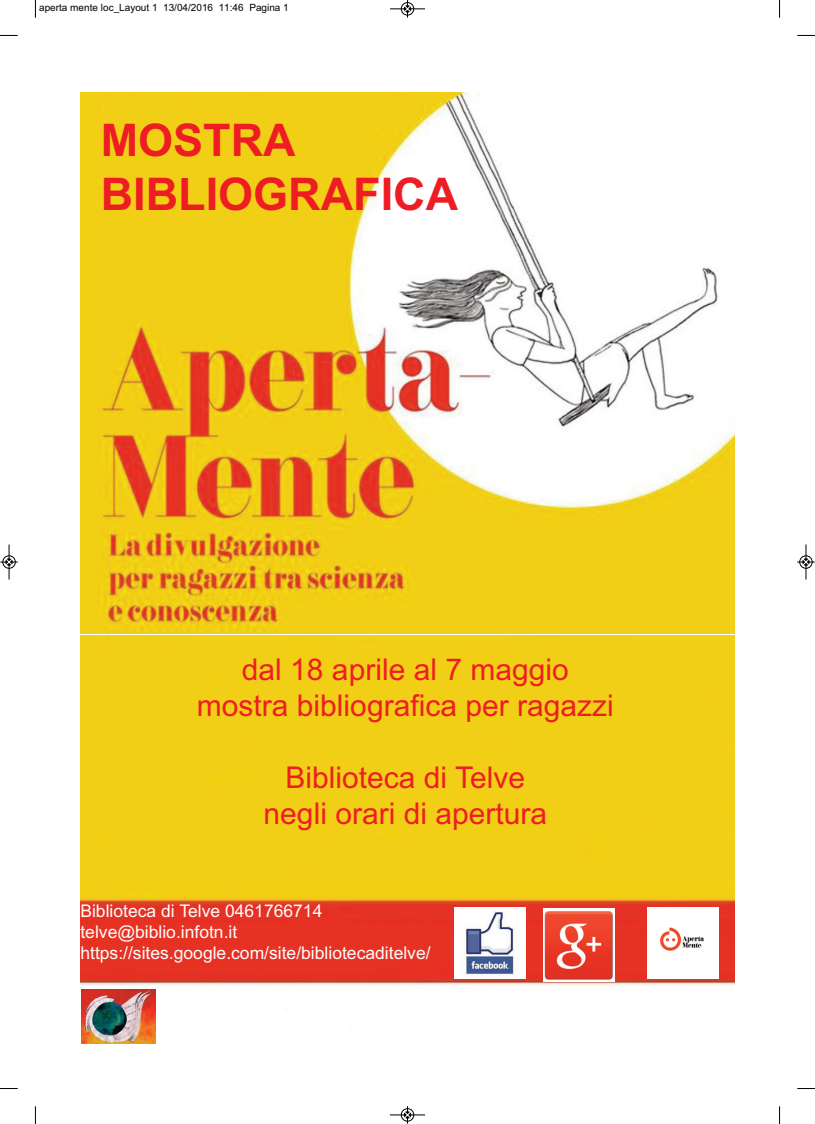
<style>
.page{position:relative;width:815px;height:1124px;background:#fff}
.page>*{position:absolute;margin:0;border:0;box-sizing:border-box;transform-origin:0 0}
.t1{font:700 45px/54px "Arial";color:#ee1d23}
.t2{font:30px/36px "Arial";color:#ee1d23;text-align:center}
.t3{font:17.5px/21px "Arial";color:#fff}
.t4{font:10px "Arial";color:#000}
</style>
<div class="page">
<img style="left:80px;top:635px;width:655px;height:351px">
<img style="left:80px;top:93px;width:655px;height:540px">
<img style="left:647px;top:907px;width:71px;height:71px">
<img style="left:454px;top:907px;width:71px;height:71px">
<svg style="left:543px;top:907px;width:71px;height:74px"></svg>
<img style="left:543px;top:908px;width:71px;height:72px">
<img style="left:82px;top:989px;width:74px;height:54px">
<svg style="left:35px;top:0;width:1px;height:18px"></svg>
<svg style="left:0;top:35px;width:18px;height:1px"></svg>
<svg style="left:779px;top:0;width:1px;height:18px"></svg>
<svg style="left:797px;top:35px;width:18px;height:1px"></svg>
<svg style="left:35px;top:1106px;width:1px;height:17px"></svg>
<svg style="left:0;top:1088px;width:18px;height:1px"></svg>
<svg style="left:779px;top:1106px;width:1px;height:17px"></svg>
<svg style="left:797px;top:1088px;width:18px;height:1px"></svg>
<div style="left:401px;top:2px;width:13px;height:14px;border:1px solid #fff;border-radius:50%"></div>
<hr style="left:390px;top:9px;width:35px;height:1px;background:#000">
<div style="left:401px;top:2px;width:13px;height:13px;border:1px solid #000;border-radius:50%"></div>
<svg style="left:404px;top:0;width:7px;height:18px"></svg>
<hr style="left:390px;top:1114px;width:35px;height:1px;background:#000">
<div style="left:401px;top:1108px;width:13px;height:13px;border:1px solid #000;border-radius:50%"></div>
<svg style="left:404px;top:1106px;width:7px;height:17px"></svg>
<div style="left:2px;top:555px;width:14px;height:13px;border:1px solid #fff;border-radius:50%"></div>
<hr style="left:9px;top:544px;width:1px;height:35px;background:#000">
<div style="left:3px;top:555px;width:12px;height:13px;border:1px solid #000;border-radius:50%"></div>
<svg style="left:0;top:558px;width:18px;height:7px"></svg>
<div style="left:799px;top:555px;width:14px;height:13px;border:1px solid #fff;border-radius:50%"></div>
<hr style="left:806px;top:544px;width:1px;height:35px;background:#000">
<div style="left:800px;top:555px;width:12px;height:13px;border:1px solid #000;border-radius:50%"></div>
<svg style="left:797px;top:558px;width:18px;height:7px"></svg>
<p class="t4" style="left:39px;top:2px;width:251px">aperta mente loc_Layout 1 13/04/2016 11:46 Pagina 1</p>
<h1 class="t1" style="left:101px;top:114px;width:359px">MOSTRA<br>BIBLIOGRAFICA</h1>
<h2 class="t2" style="left:197px;top:651px;width:418px">dal 18 aprile al 7 maggio mostra bibliografica per ragazzi</h2>
<h2 class="t2" style="left:264px;top:759px;width:285px">Biblioteca di Telve negli orari di apertura</h2>
<p class="t3" style="left:80px;top:900px;width:352px">Biblioteca di Telve 0461766714 telve@biblio.infotn.it https://sites.google.com/site/bibliotecaditelve/</p>
</div>
